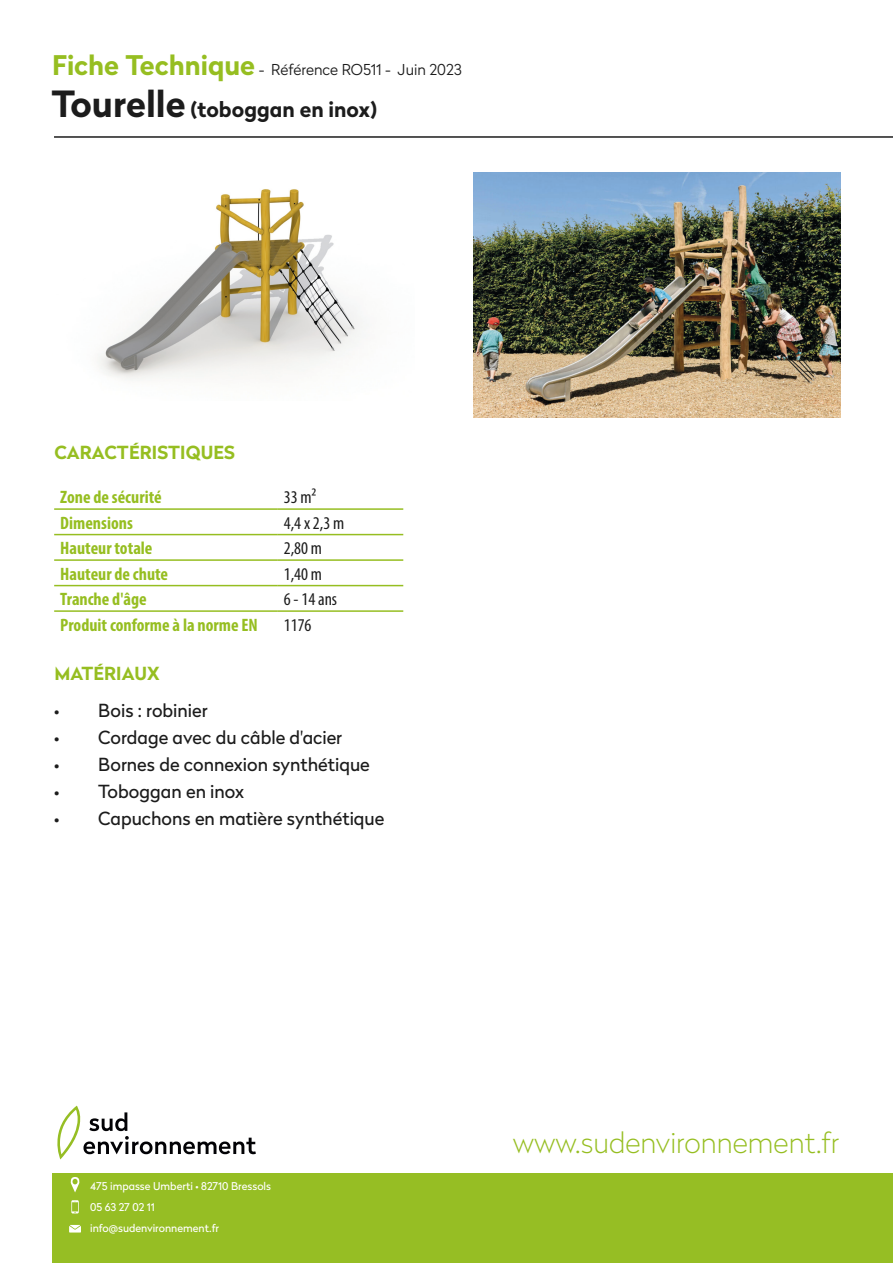
<style>
.page{position:relative;width:893px;height:1263px;background:#fff}
.page>*{position:absolute;margin:0;border:0;box-sizing:border-box;transform-origin:0 0}
.t1{font:100 28.5px "Radikal";color:#96be21}
.t2{font:700 21px "Radikal";color:#1c1c1c}
.t3{font:18px "Radikal";color:#1c1c1c}
.t4{font:700 condensed 18px "Myriad Pro";color:#96be21}
.t5{font:condensed 18px "Myriad Pro";color:#1c1c1c}
.t6{font:700 18px "Radikal";letter-spacing:.005em;color:#96be21}
.t7{font:300 15px "Radikal";color:#1c1c1c}
.t8{font:10.65px/20.5px "Radikal";color:#fff}
.s1{font-weight:700;font-size:27px;color:#96be21}
.s2{font-size:36px}
</style>
<div class="page">
<div style="left:53px;top:1172px;width:840px;height:91px;background:#96be24"></div>
<svg style="left:57px;top:1106px;width:199px;height:53px"></svg>
<svg style="left:70px;top:1177px;width:10px;height:15px"></svg>
<svg style="left:69px;top:1225px;width:12px;height:7px"></svg>
<svg style="left:71px;top:1200px;width:8px;height:13px"></svg>
<hr style="left:54px;top:136px;width:839px;height:2px;background:#1c1c1c">
<hr style="left:54px;top:508px;width:224px;height:2px;background:#96be21">
<hr style="left:278px;top:508px;width:125px;height:2px;background:#96be21">
<hr style="left:54px;top:534px;width:224px;height:1px;background:#96be21">
<hr style="left:278px;top:534px;width:125px;height:1px;background:#96be21">
<hr style="left:54px;top:559px;width:224px;height:2px;background:#96be21">
<hr style="left:278px;top:559px;width:125px;height:2px;background:#96be21">
<hr style="left:54px;top:585px;width:224px;height:1px;background:#96be21">
<hr style="left:278px;top:585px;width:125px;height:1px;background:#96be21">
<hr style="left:54px;top:610px;width:224px;height:2px;background:#96be21">
<hr style="left:278px;top:610px;width:125px;height:2px;background:#96be21">
<img style="left:98px;top:189px;width:265px;height:191px">
<img style="left:473px;top:173px;width:368px;height:245px">
<p class="t7" style="left:52px;top:59px;width:411px"><span class="s1">Fiche Technique</span> - Référence RO511 - Juin 2023</p>
<p class="t2" style="left:51px;top:94px;width:327px"><span class="s2">Tourelle</span> (toboggan en inox)</p>
<p class="t6" style="left:54px;top:439px;width:182px">CARACTÉRISTIQUES</p>
<p class="t4" style="left:60px;top:486px;width:103px">Zone de sécurité</p>
<p class="t5" style="left:284px;top:486px;width:34px">33 m²</p>
<p class="t4" style="left:60px;top:511px;width:74px">Dimensions</p>
<p class="t5" style="left:284px;top:512px;width:62px">4,4 x 2,3 m</p>
<p class="t4" style="left:60px;top:537px;width:94px">Hauteur totale</p>
<p class="t5" style="left:284px;top:537px;width:40px">2,80 m</p>
<p class="t4" style="left:60px;top:562px;width:109px">Hauteur de chute</p>
<p class="t5" style="left:284px;top:563px;width:40px">1,40 m</p>
<p class="t4" style="left:60px;top:588px;width:88px">Tranche d'âge</p>
<p class="t5" style="left:284px;top:588px;width:55px">6 - 14 ans</p>
<p class="t4" style="left:60px;top:613px;width:199px">Produit conforme à la norme EN</p>
<p class="t5" style="left:284px;top:614px;width:29px">1176</p>
<p class="t6" style="left:54px;top:661px;width:107px">MATÉRIAUX</p>
<p class="t3" style="left:54px;top:698px;width:155px">• Bois : robinier</p>
<p class="t3" style="left:54px;top:725px;width:289px">• Cordage avec du câble d'acier</p>
<p class="t3" style="left:54px;top:752px;width:317px">• Bornes de connexion synthétique</p>
<p class="t3" style="left:54px;top:779px;width:191px">• Toboggan en inox</p>
<p class="t3" style="left:54px;top:806px;width:332px">• Capuchons en matière synthétique</p>
<p class="t8" style="left:90px;top:1175px;width:182px">475 impasse Umberti • 82710 Bressols<br>05 63 27 02 11</p>
<p class="t8" style="left:90px;top:1217px;width:130px">info@sudenvironnement.fr</p>
<h1 class="t1" style="left:513px;top:1123px;width:328px">www.sudenvironnement.fr</h1>
</div>
